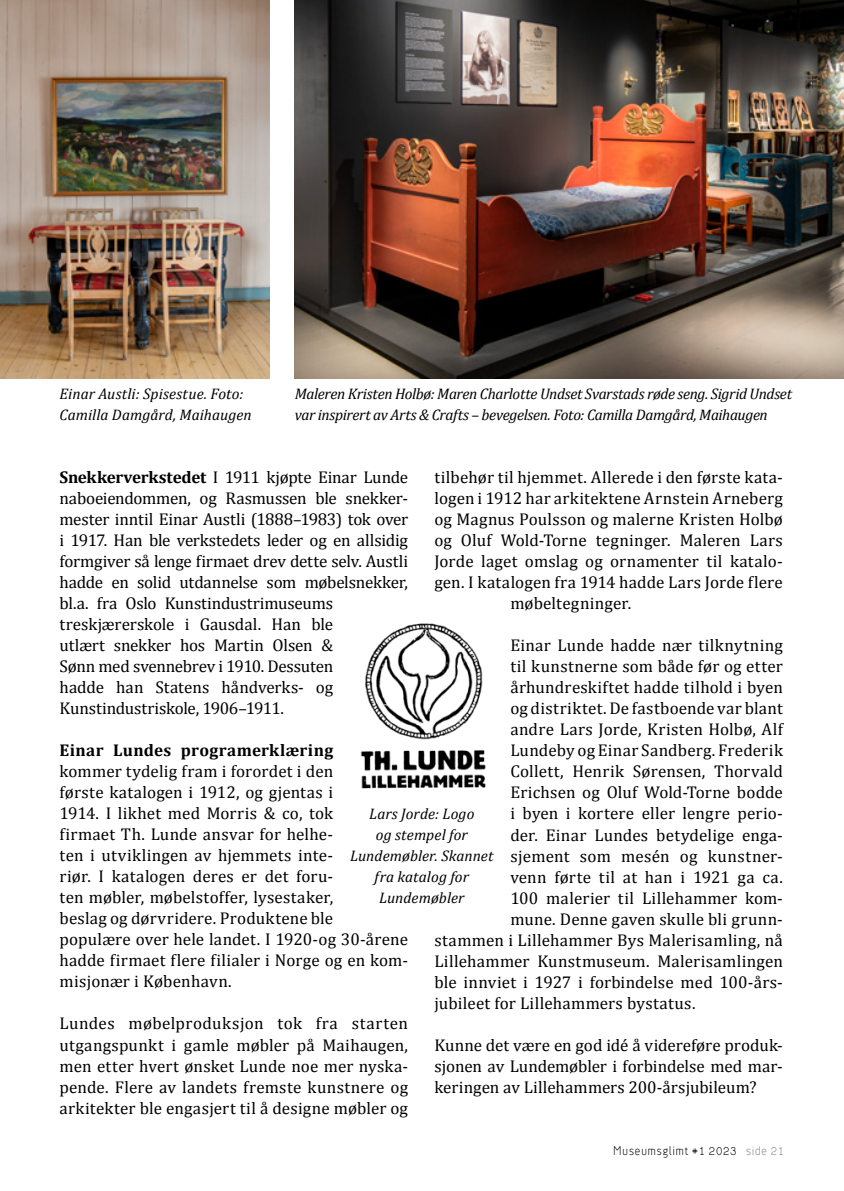
<style>
.page{position:relative;width:844px;height:1191px;background:#fff}
.page>*{position:absolute;margin:0;border:0;box-sizing:border-box;transform-origin:0 0}
.t1{font:17.15px/21px "Cambria";letter-spacing:.005em;color:#000;text-align:justify}
.t2{font:17.15px/21px "Cambria";letter-spacing:-.015em;color:#000}
.t3{font:700 17.15px "Cambria";letter-spacing:.02em;color:#000}
.t4{font:italic 15.4px/21px "Cambria";letter-spacing:-.025em;color:#000}
.t5{font:italic 15.4px/21px "Cambria";letter-spacing:-.005em;color:#000}
.t6{font:300 12.25px "Jacobs Sans";letter-spacing:.025em;color:#000}
.s1{font-weight:700}
.s2{color:#878787}
</style>
<div class="page">
<img style="left:0;top:0;width:269px;height:378px">
<img style="left:295px;top:0;width:548px;height:378px">
<img style="left:360px;top:623px;width:126px;height:166px">
<p class="t5" style="left:60px;top:383px;width:194px">Einar Austli: Spisestue. Foto:<br>Camilla Damgård, Maihaugen</p>
<p class="t4" style="left:295px;top:383px;width:498px">Maleren Kristen Holbø: Maren Charlotte Undset Svarstads røde seng. Sigrid Undset var inspirert av Arts &amp; Crafts – bevegelsen. Foto: Camilla Damgård, Maihaugen</p>
<p class="t2" style="left:60px;top:467px;width:350px"><span class="s1">Snekkerverkstedet</span> I 1911 kjøpte Einar Lunde naboeiendommen, og Rasmussen ble snekker&shy;mester inntil Einar Austli (1888–1983) tok over i 1917. Han ble verkstedets leder og en allsidig formgiver så lenge firmaet drev dette selv. Austli hadde en solid utdannelse som møbelsnekker, bl.a. fra Oslo Kunstindustrimuseums treskjærerskole i Gausdal. Han ble<br>utlært snekker hos Martin Olsen &amp;<br>Sønn med svennebrev i 1910. Dessuten<br>hadde han Statens håndverks- og Kunstindustriskole, 1906–1911.</p>
<p class="t3" style="left:60px;top:738px;width:275px">Einar Lundes programerklæring</p>
<p class="t1" style="left:60px;top:761px;width:350px;text-align:left">kommer tydelig fram i forordet i den<br>første katalogen i 1912, og gjentas i<br>1914. I likhet med Morris &amp; co, tok<br>firmaet Th. Lunde ansvar for helhe-<br>ten i utviklingen av hjemmets inte-<br>riør. I katalogen deres er det foru-<br>ten møbler, møbelstoffer, lysestaker,<br>beslag og dørvridere. Produktene ble populære over hele landet. I 1920-og 30-årene hadde firmaet flere filialer i Norge og en kom&shy;misjonær i København.</p>
<p class="t1" style="left:60px;top:1013px;width:350px">Lundes møbelproduksjon tok fra starten utgangspunkt i gamle møbler på Maihaugen, men etter hvert ønsket Lunde noe mer nyska&shy;pende. Flere av landets fremste kunstnere og arkitekter ble engasjert til å designe møbler og</p>
<p class="t1" style="left:434px;top:467px;width:350px">tilbehør til hjemmet. Allerede i den første kata-</p>
<p class="t1" style="left:434px;top:488px;width:350px">logen i 1912 har arkitektene Arnstein Arneberg</p>
<p class="t1" style="left:434px;top:509px;width:350px">og Magnus Poulsson og malerne Kristen Holbø</p>
<p class="t1" style="left:434px;top:530px;width:350px">og Oluf Wold-Torne tegninger. Maleren Lars</p>
<p class="t1" style="left:434px;top:551px;width:350px">Jorde laget omslag og ornamenter til katalo-</p>
<p class="t1" style="left:434px;top:572px;width:350px">gen. I katalogen fra 1914 hadde Lars Jorde flere</p>
<p class="t1" style="left:510px;top:593px;width:122px">møbeltegninger.</p>
<p class="t1" style="left:510px;top:635px;width:274px">Einar Lunde hadde nær tilknytning</p>
<p class="t1" style="left:510px;top:656px;width:274px">til kunstnerne som både før og etter</p>
<p class="t1" style="left:510px;top:677px;width:274px">århundreskiftet hadde tilhold i byen</p>
<p class="t1" style="left:510px;top:698px;width:274px">og distriktet. De fastboende var blant</p>
<p class="t1" style="left:510px;top:719px;width:274px">andre Lars Jorde, Kristen Holbø, Alf</p>
<p class="t1" style="left:510px;top:740px;width:274px">Lundeby og Einar Sandberg. Frederik</p>
<p class="t1" style="left:510px;top:761px;width:274px">Collett, Henrik Sørensen, Thorvald</p>
<p class="t1" style="left:510px;top:782px;width:274px">Erichsen og Oluf Wold-Torne bodde</p>
<p class="t1" style="left:510px;top:803px;width:274px">i byen i kortere eller lengre perio-</p>
<p class="t1" style="left:510px;top:824px;width:274px">der. Einar Lundes betydelige enga-</p>
<p class="t1" style="left:510px;top:845px;width:274px">sjement som mesén og kunstner-</p>
<p class="t1" style="left:510px;top:866px;width:274px">venn førte til at han i 1921 ga ca.</p>
<p class="t1" style="left:510px;top:887px;width:274px">100 malerier til Lillehammer kom-</p>
<p class="t1" style="left:510px;top:908px;width:274px">mune. Denne gaven skulle bli grunn-</p>
<p class="t1" style="left:434px;top:929px;width:350px">stammen i Lillehammer Bys Malerisamling, nå</p>
<p class="t1" style="left:434px;top:950px;width:350px">Lillehammer Kunstmuseum. Malerisamlingen</p>
<p class="t1" style="left:434px;top:971px;width:348px">ble innviet i 1927 i forbindelse med 100-års-</p>
<p class="t1" style="left:434px;top:992px;width:262px">jubileet for Lillehammers bystatus.</p>
<p class="t1" style="left:434px;top:1034px;width:350px">Kunne det være en god idé å videreføre produk&shy;sjonen av Lundemøbler i forbindelse med mar&shy;keringen av Lillehammers 200-årsjubileum?</p>
<p class="t5" style="left:350px;top:803px;width:145px;text-align:center">Lars Jorde: Logo<br>og stempel for<br>Lundemøbler. Skannet fra katalog for<br>Lundemøbler</p>
<p class="t6" style="left:613px;top:1143px;width:172px">Museumsglimt #1 2023 <span class="s2">side 21</span></p>
</div>
